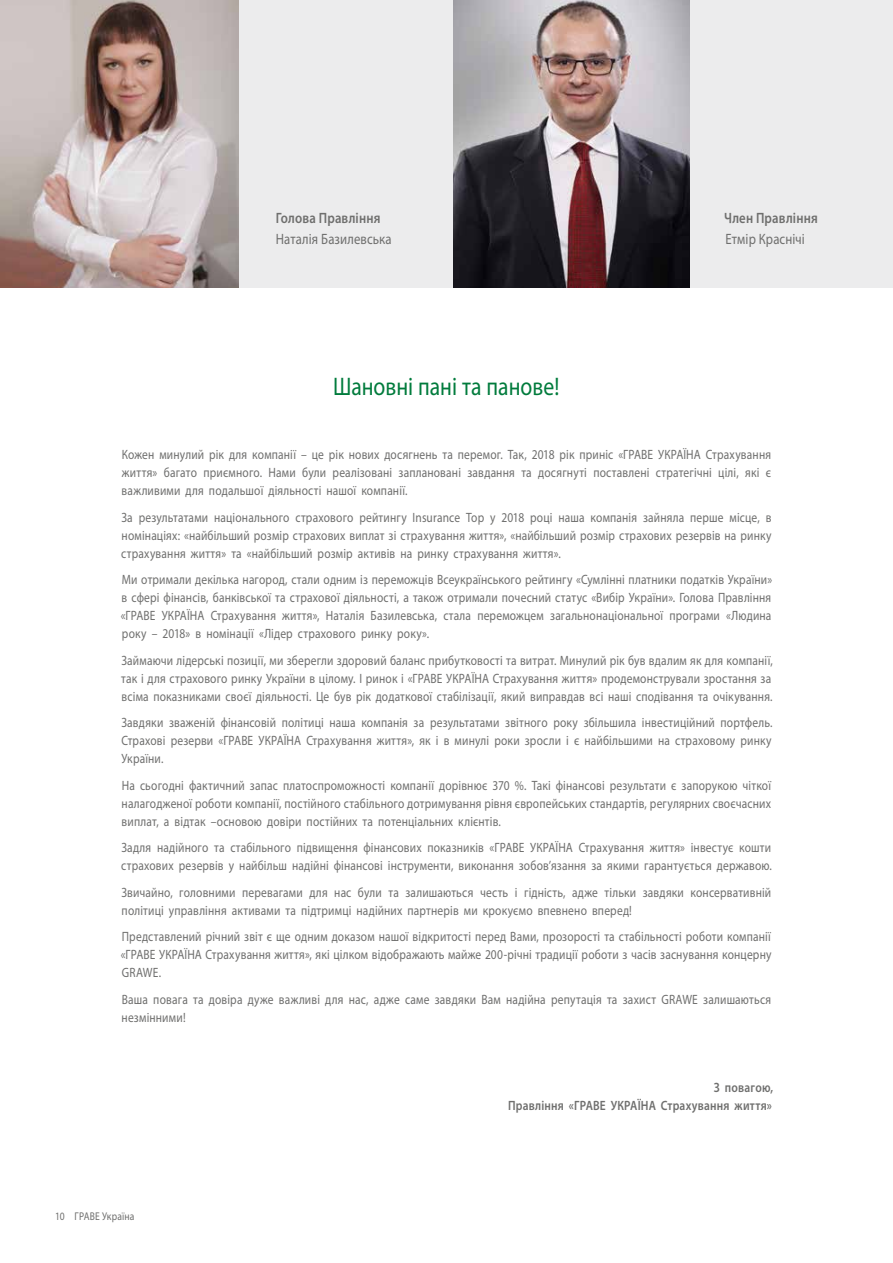
<style>
.page{position:relative;width:893px;height:1263px;background:#fff}
.page>*{position:absolute;margin:0;border:0;box-sizing:border-box;transform-origin:0 0}
.t1{font:25.5px "Myriad Pro";color:#007b3c;scale:.85 1}
.t2{font:15px "Myriad Pro";letter-spacing:.01em;color:#6f6f6e;scale:.85 1}
.t3{font:600 15px "Myriad Pro";letter-spacing:.015em;color:#6f6f6e;scale:.85 1}
.t4{font:13.5px/18px "Myriad Pro";letter-spacing:.015em;color:#6f6f6e;text-align:justify;scale:.85 1}
.t5{font:600 13.5px/18.1px "Myriad Pro";letter-spacing:.015em;color:#6f6f6e;text-align:right;scale:.85 1}
.t6{font:11.25px "Myriad Pro";letter-spacing:.015em;color:#6f6f6e;scale:.85 1}
</style>
<div class="page">
<div style="left:689px;top:0;width:204px;height:287px;background:#ececed"></div>
<img style="left:0;top:0;width:240px;height:287px">
<div style="left:240px;top:0;width:214px;height:287px;background:#ececed"></div>
<img style="left:454px;top:0;width:235px;height:287px">
<p class="t3" style="left:276px;top:209px;width:125px">Голова Правління</p>
<p class="t2" style="left:276px;top:230px;width:138px">Наталія Базилевська</p>
<h1 class="t1" style="left:333px;top:371px;width:268px">Шановні пані та панове!</h1>
<p class="t3" style="left:724px;top:209px;width:112px">Член Правління</p>
<p class="t2" style="left:725px;top:230px;width:95px">Етмір Краснічі</p>
<p class="t4" style="left:122px;top:446px;width:766px">Кожен минулий рік для компанії – це рік нових досягнень та перемог. Так, 2018 рік приніс «ГРАВЕ УКРАЇНА Страхування життя» багато приємного. Нами були реалізовані заплановані завдання та досягнуті поставлені стратегічні цілі, які є важливими для подальшої діяльності нашої компанії.</p>
<p class="t4" style="left:121px;top:508px;width:766px">За результатами національного страхового рейтингу Insurance Top у 2018 році наша компанія зайняла перше місце, в номінаціях: «найбільший розмір страхових виплат зі страхування життя», «найбільший розмір страхових резервів на ринку страхування життя» та «найбільший розмір активів на ринку страхування життя».</p>
<p class="t4" style="left:121px;top:571px;width:768px">Ми отримали декілька нагород, стали одним із переможців Всеукраїнського рейтингу «Сумлінні платники податків України» в сфері фінансів, банківської та страхової діяльності, а також отримали почесний статус «Вибір України». Голова Правління «ГРАВЕ УКРАЇНА Страхування життя», Наталія Базилевська, стала переможцем загальнонаціональної програми «Людина року – 2018» в номінації «Лідер страхового ринку року».</p>
<p class="t4" style="left:121px;top:651px;width:768px">Займаючи лідерські позиції, ми зберегли здоровий баланс прибутковості та витрат. Минулий рік був вдалим як для компанії, так і для страхового ринку України в цілому. І ринок і «ГРАВЕ УКРАЇНА Страхування життя» продемонстрували зростання за всіма показниками своєї діяльності. Це був рік додаткової стабілізації, який виправдав всі наші сподівання та очікування.</p>
<p class="t4" style="left:121px;top:714px;width:768px">Завдяки зваженій фінансовій політиці наша компанія за результатами звітного року збільшила інвестиційний портфель.<br>Страхові резерви «ГРАВЕ УКРАЇНА Страхування життя», як і в минулі роки зросли і є найбільшими на страховому ринку України.</p>
<p class="t4" style="left:122px;top:776px;width:765px">На сьогодні фактичний запас платоспроможності компанії дорівнює 370 %. Такі фінансові результати є запорукою чіткої налагодженої роботи компанії, постійного стабільного дотримування рівня європейських стандартів, регулярних своєчасних виплат, а відтак –основою довіри постійних та потенціальних клієнтів.</p>
<p class="t4" style="left:121px;top:839px;width:767px">Задля надійного та стабільного підвищення фінансових показників «ГРАВЕ УКРАЇНА Страхування життя» інвестує кошти страхових резервів у найбільш надійні фінансові інструменти, виконання зобов’язання за якими гарантується державою.</p>
<p class="t4" style="left:121px;top:883px;width:766px">Звичайно, головними перевагами для нас були та залишаються честь і гідність, адже тільки завдяки консервативній політиці управління активами та підтримці надійних партнерів ми крокуємо впевнено вперед!</p>
<p class="t4" style="left:121px;top:928px;width:767px">Представлений річний звіт є ще одним доказом нашої відкритості перед Вами, прозорості та стабільності роботи компанії «ГРАВЕ УКРАЇНА Страхування життя», які цілком відображають майже 200-річні традиції роботи з часів заснування концерну GRAWE.</p>
<p class="t4" style="left:122px;top:990px;width:766px">Ваша повага та довіра дуже важливі для нас, адже саме завдяки Вам надійна репутація та захист GRAWE залишаються незмінними!</p>
<p class="t6" style="left:55px;top:1209px;width:95px">10 ГРАВЕ Україна</p>
<p class="t5" style="left:508px;top:1078px;width:314px">З повагою,<br>Правління «ГРАВЕ УКРАЇНА Страхування життя»</p>
</div>
